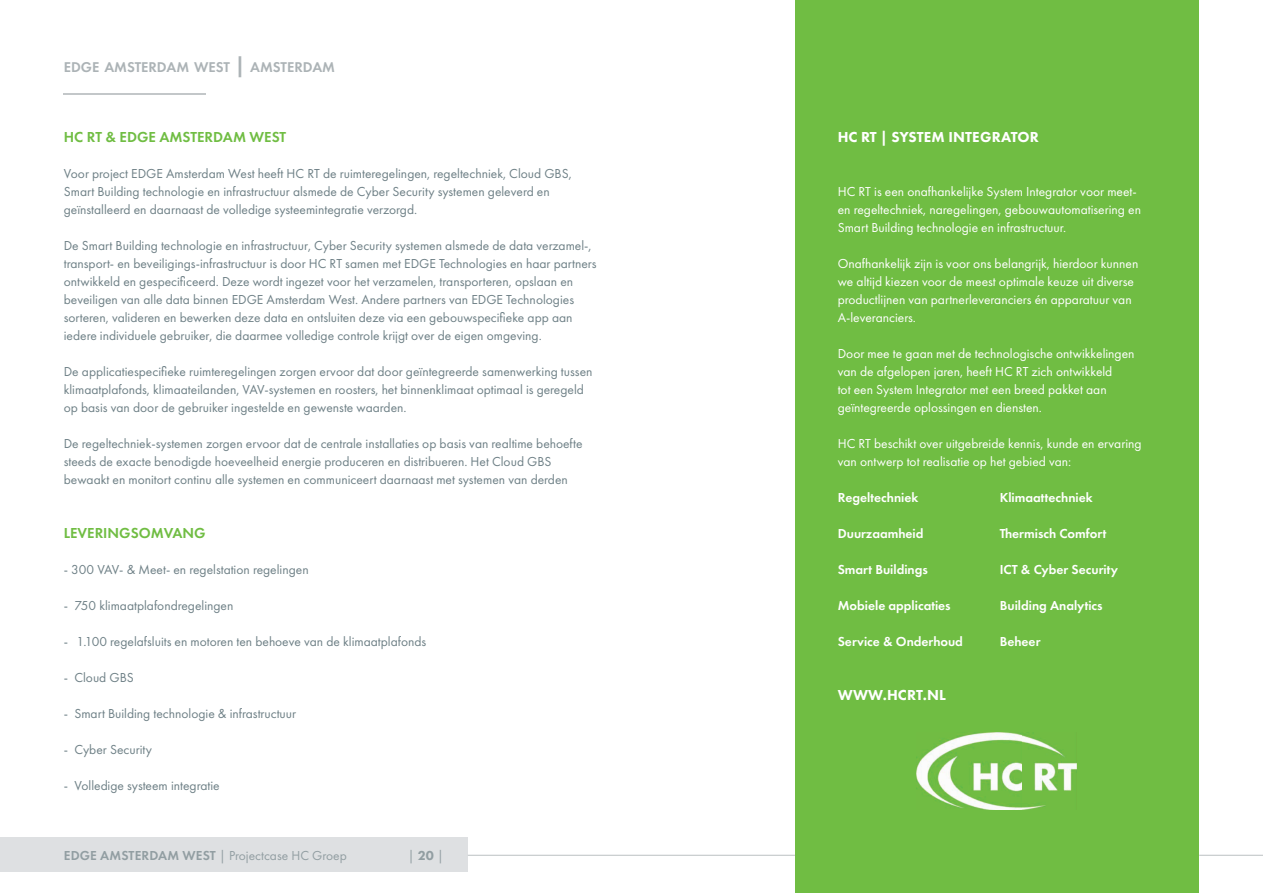
<style>
.page{position:relative;width:1263px;height:893px;background:#fff}
.page>*{position:absolute;margin:0;border:0;box-sizing:border-box;transform-origin:0 0}
.t1{font:600 15px "Futura PT";color:#70bd43}
.t2{font:800 15px "Futura PT";letter-spacing:.01em;color:#fff}
.t3{font:600 14.7px "Futura PT";color:#acb3b6}
.t4{font:13.5px/18px "Futura PT";color:#6e8086}
.t5{font:13.5px/18px "Futura PT";color:#fff}
.t6{font:600 13.5px "Futura PT";color:#fff}
.t7{font:13.5px "Futura PT";color:#929ea2}
.s1{font-size:21px}
.s2{font-weight:600}
.s3{font-weight:800}
</style>
<div class="page">
<div style="left:0;top:838px;width:468px;height:34px;background:#dee0e2"></div>
<hr style="left:1199px;top:855px;width:64px;height:1px;background:#c3c7c9">
<hr style="left:468px;top:855px;width:327px;height:1px;background:#c3c7c9">
<div style="left:795px;top:0;width:404px;height:893px;background:#70bd43"></div>
<hr style="left:64px;top:93px;width:142px;height:1px;background:#c3c7c9">
<img style="left:916px;top:733px;width:160px;height:77px">
<p class="t3" style="left:64px;top:58px;width:273px">EDGE AMSTERDAM WEST <span class="s1">|</span> AMSTERDAM</p>
<p class="t1" style="left:64px;top:128px;width:224px">HC RT &amp; EDGE AMSTERDAM WEST</p>
<p class="t4" style="left:64px;top:164px;width:510px">Voor project EDGE Amsterdam West heeft HC RT de ruimteregelingen, regeltechniek, Cloud GBS,<br>Smart Building technologie en infrastructuur alsmede de Cyber Security systemen geleverd en geïnstalleerd en daarnaast de volledige systeemintegratie verzorgd.</p>
<p class="t4" style="left:64px;top:236px;width:534px">De Smart Building technologie en infrastructuur, Cyber Security systemen alsmede de data verzamel-, transport- en beveiligings-infrastructuur is door HC RT samen met EDGE Technologies en haar partners ontwikkeld en gespecificeerd. Deze wordt ingezet voor het verzamelen, transporteren, opslaan en beveiligen van alle data binnen EDGE Amsterdam West. Andere partners van EDGE Technologies sorteren, valideren en bewerken deze data en ontsluiten deze via een gebouwspecifieke app aan iedere individuele gebruiker, die daarmee volledige controle krijgt over de eigen omgeving.</p>
<p class="t4" style="left:64px;top:362px;width:530px">De applicatiespecifieke ruimteregelingen zorgen ervoor dat door geïntegreerde samenwerking tussen klimaatplafonds, klimaateilanden, VAV-systemen en roosters, het binnenklimaat optimaal is geregeld op basis van door de gebruiker ingestelde en gewenste waarden.</p>
<p class="t4" style="left:64px;top:434px;width:520px">De regeltechniek-systemen zorgen ervoor dat de centrale installaties op basis van realtime behoefte steeds de exacte benodigde hoeveelheid energie produceren en distribueren. Het Cloud GBS bewaakt en monitort continu alle systemen en communiceert daarnaast met systemen van derden</p>
<p class="t1" style="left:64px;top:524px;width:143px">LEVERINGSOMVANG</p>
<p class="t4" style="left:64px;top:560px;width:246px">- 300 VAV- &amp; Meet- en regelstation regelingen</p>
<p class="t4" style="left:64px;top:596px;width:171px">- 750 klimaatplafondregelingen</p>
<p class="t4" style="left:64px;top:632px;width:364px">- 1.100 regelafsluits en motoren ten behoeve van de klimaatplafonds</p>
<p class="t4" style="left:64px;top:668px;width:72px">- Cloud GBS</p>
<p class="t4" style="left:64px;top:704px;width:234px">- Smart Building technologie &amp; infrastructuur</p>
<p class="t4" style="left:64px;top:740px;width:90px">- Cyber Security</p>
<p class="t4" style="left:64px;top:776px;width:157px">- Volledige systeem integratie</p>
<p class="t7" style="left:64px;top:847px;width:284px"><span class="s2">EDGE AMSTERDAM WEST</span> | Projectcase HC Groep</p>
<p class="t7" style="left:408px;top:847px;width:37px">| <span class="s3">20</span> |</p>
<p class="t2" style="left:838px;top:128px;width:203px">HC RT | SYSTEM INTEGRATOR</p>
<p class="t5" style="left:838px;top:182px;width:305px">HC RT is een onafhankelijke System Integrator voor meet&shy;en regeltechniek, naregelingen, gebouwautomatisering en<br>Smart Building technologie en infrastructuur.</p>
<p class="t5" style="left:838px;top:254px;width:302px">Onafhankelijk zijn is voor ons belangrijk, hierdoor kunnen we altijd kiezen voor de meest optimale keuze uit diverse productlijnen van partnerleveranciers én apparatuur van A-leveranciers.</p>
<p class="t5" style="left:838px;top:344px;width:298px">Door mee te gaan met de technologische ontwikkelingen van de afgelopen jaren, heeft HC RT zich ontwikkeld<br>tot een System Integrator met een breed pakket aan geïntegreerde oplossingen en diensten.</p>
<p class="t5" style="left:838px;top:434px;width:305px">HC RT beschikt over uitgebreide kennis, kunde en ervaring van ontwerp tot realisatie op het gebied van:</p>
<p class="t6" style="left:838px;top:489px;width:82px">Regeltechniek</p>
<p class="t6" style="left:1000px;top:489px;width:95px">Klimaattechniek</p>
<p class="t6" style="left:838px;top:525px;width:87px">Duurzaamheid</p>
<p class="t6" style="left:1000px;top:525px;width:108px">Thermisch Comfort</p>
<p class="t6" style="left:838px;top:561px;width:92px">Smart Buildings</p>
<p class="t6" style="left:1000px;top:561px;width:120px">ICT &amp; Cyber Security</p>
<p class="t6" style="left:838px;top:597px;width:114px">Mobiele applicaties</p>
<p class="t6" style="left:1000px;top:597px;width:104px">Building Analytics</p>
<p class="t6" style="left:838px;top:633px;width:127px">Service &amp; Onderhoud</p>
<p class="t6" style="left:1000px;top:633px;width:42px">Beheer</p>
<p class="t2" style="left:838px;top:686px;width:110px">WWW.HCRT.NL</p>
</div>
